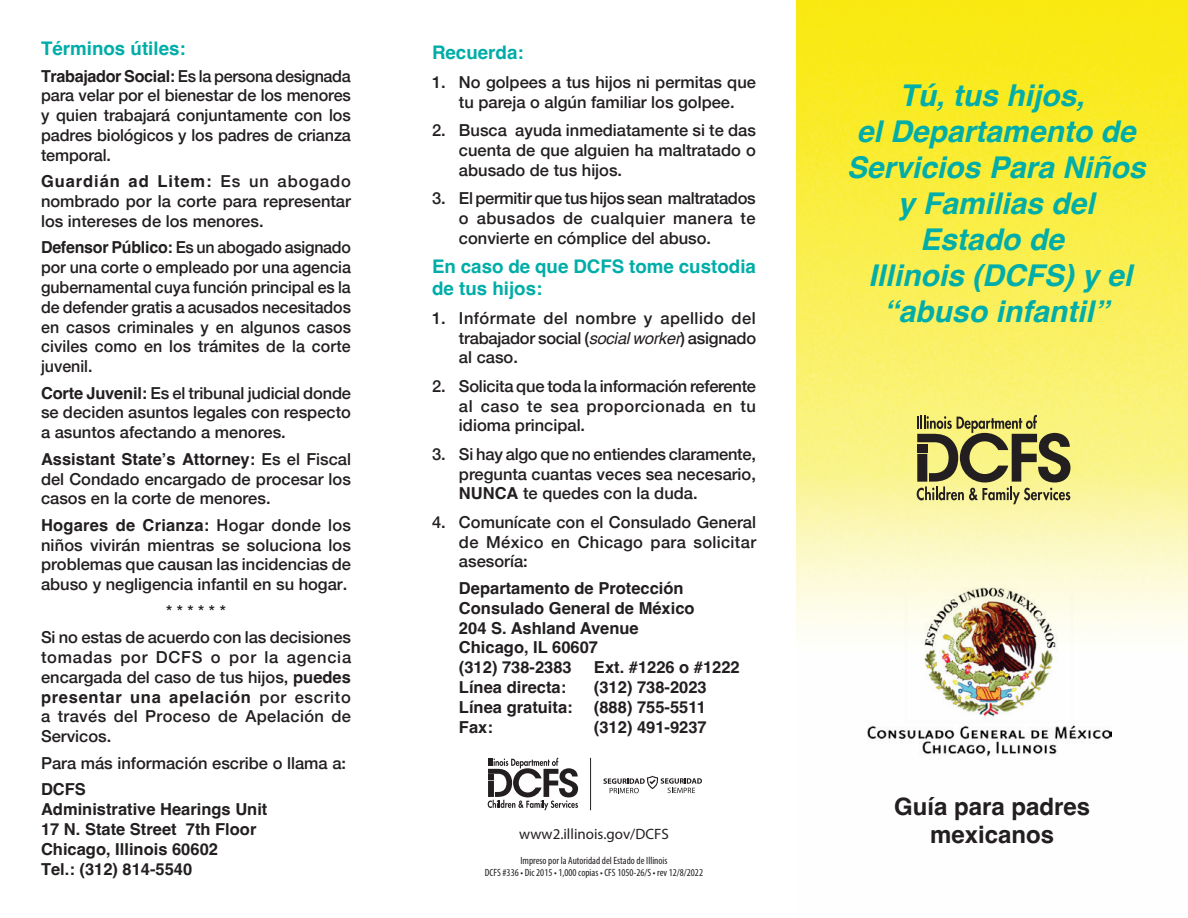
<style>
.page{position:relative;width:1188px;height:918px;background:#fff}
.page>*{position:absolute;margin:0;border:0;box-sizing:border-box;transform-origin:0 0}
.t1{font:italic 700 30px/36px "Helvetica";color:#00ada8;text-align:center}
.t2{font:700 24px/28.8px "Helvetica";color:#231f20;text-align:center}
.t3{font:700 18.75px/22.5px "Helvetica";color:#00ada8}
.t4{font:500 16.5px/19.8px "Helvetica Neue";color:#231f20;text-align:justify}
.t5{font:700 16.5px/19.8px "Helvetica";color:#231f20}
.t6{font:500 16.5px/19.8px "Helvetica Neue";letter-spacing:.025em;color:#231f20}
.t7{font:500 16.5px/19.8px "Helvetica Neue";letter-spacing:.02em;color:#231f20}
.t8{font:700 16.5px "Helvetica";letter-spacing:.045em;color:#231f20}
.t9{font:700 16.5px "Helvetica";letter-spacing:.055em;color:#231f20}
.t10{font:15px "Myriad Pro";color:#231f20}
.t11{font:condensed 10.5px/12.6px "Myriad Pro";color:#231f20;text-align:center}
.s1{font-family:"Helvetica";font-weight:700}
.s2{font-family:"Helvetica Neue";font-weight:500}
.s3{font-family:"Helvetica";font-weight:400;font-style:italic}
</style>
<div class="page">
<img style="left:796px;top:0;width:392px;height:757px">
<img style="left:867px;top:582px;width:244px;height:174px">
<svg style="left:917px;top:415px;width:153px;height:89px;background:#a8a262"></svg>
<svg style="left:488px;top:758px;width:90px;height:52px"></svg>
<hr style="left:590px;top:758px;width:1px;height:52px;background:#231f20">
<svg style="left:603px;top:776px;width:99px;height:17px"></svg>
<p class="t3" style="left:41px;top:39px;width:146px">Términos útiles:</p>
<p class="t4" style="left:41px;top:64px;width:311px"><span class="s1">Trabajador Social:</span> Es la persona designada para velar por el bienestar de los menores y quien trabajará conjuntamente con los padres biológicos y los padres de crianza temporal.</p>
<p class="t9" style="left:41px;top:171px;width:312px">Guardián ad Litem: <span class="s2">Es un abogado</span></p>
<p class="t4" style="left:41px;top:190px;width:311px">nombrado por la corte para representar los intereses de los menores.</p>
<p class="t4" style="left:41px;top:236px;width:312px"><span class="s1">Defensor Público:</span> Es un abogado asignado por una corte o empleado por una agencia gubernamental cuya función principal es la de defender gratis a acusados necesitados en casos criminales y en algunos casos civiles como en los trámites de la corte juvenil.</p>
<p class="t4" style="left:41px;top:382px;width:312px"><span class="s1">Corte Juvenil:</span> Es el tribunal judicial donde se deciden asuntos legales con respecto a asuntos afectando a menores.</p>
<p class="t5" style="left:41px;top:451px;width:311px">Assistant State’s Attorney: <span class="s2">Es el Fiscal</span></p>
<p class="t4" style="left:41px;top:467px;width:311px">del Condado encargado de procesar los casos en la corte de menores.</p>
<p class="t5" style="left:41px;top:517px;width:312px">Hogares de Crianza: <span class="s2">Hogar donde los</span></p>
<p class="t4" style="left:41px;top:534px;width:312px">niños vivirán mientras se soluciona los problemas que causan las incidencias de abuso y negligencia infantil en su hogar.</p>
<p class="t4" style="left:41px;top:596px;width:311px;line-height:26.5px;text-align:center">* * * * * *<br>Si no estas de acuerdo con las decisiones</p>
<p class="t6" style="left:41px;top:646px;width:312px">tomadas por DCFS o por la agencia encargada del caso de tus hijos, <span class="s1">puedes</span></p>
<p class="t8" style="left:41px;top:687px;width:311px">presentar una apelación <span class="s2">por escrito</span></p>
<p class="t7" style="left:41px;top:705px;width:312px">a través del Proceso de Apelación de<br>Servicos.</p>
<p class="t4" style="left:41px;top:752px;width:307px">Para más información escribe o llama a:</p>
<p class="t5" style="left:41px;top:781px;width:228px">DCFS<br>Administrative Hearings Unit<br>17 N. State Street 7th Floor<br>Chicago, Illinois 60602<br>Tel.: (312) 814-5540</p>
<p class="t3" style="left:432px;top:44px;width:93px">Recuerda:</p>
<p class="t4" style="left:432px;top:71px;width:326px;text-align:center">1. No golpees a tus hijos ni permitas que tu pareja o algún familiar los golpee.</p>
<p class="t4" style="left:459px;top:119px;width:298px;text-indent:-27px">2. Busca ayuda inmediatamente si te das cuenta de que alguien ha maltratado o abusado de tus hijos.</p>
<p class="t4" style="left:459px;top:187px;width:298px;text-indent:-27px">3. El permitir que tus hijos sean maltratados o abusados de cualquier manera te convierte en cómplice del abuso.</p>
<p class="t3" style="left:432px;top:257px;width:325px">En caso de que DCFS tome custodia de tus hijos:</p>
<p class="t4" style="left:459px;top:307px;width:299px;text-indent:-27px">1. Infórmate del nombre y apellido del trabajador social (<span class="s3">social worker</span>) asignado al caso.</p>
<p class="t4" style="left:459px;top:375px;width:299px;text-indent:-27px">2. Solicita que toda la información referente al caso te sea proporcionada en tu idioma principal.</p>
<p class="t4" style="left:459px;top:443px;width:299px;text-indent:-27px">3. Si hay algo que no entiendes claramente, pregunta cuantas veces sea necesario, <span class="s1">NUNCA</span> te quedes con la duda.</p>
<p class="t4" style="left:459px;top:511px;width:299px;text-indent:-27px">4. Comunícate con el Consulado General de México en Chicago para solicitar asesoría:</p>
<p class="t5" style="left:459px;top:580px;width:237px">Departamento de Protección<br>Consulado General de México<br>204 S. Ashland Avenue<br>Chicago, IL 60607<br>(312) 738-2383</p>
<p class="t5" style="left:594px;top:659px;width:147px">Ext. #1226 o #1222</p>
<p class="t5" style="left:459px;top:679px;width:109px">Línea directa:</p>
<p class="t5" style="left:594px;top:679px;width:114px">(312) 738-2023</p>
<p class="t5" style="left:459px;top:699px;width:115px">Línea gratuita:</p>
<p class="t5" style="left:594px;top:699px;width:113px">(888) 755-5511</p>
<p class="t5" style="left:459px;top:719px;width:35px">Fax:</p>
<p class="t5" style="left:594px;top:719px;width:114px">(312) 491-9237</p>
<p class="t10" style="left:519px;top:824px;width:151px">www2.illinois.gov/DCFS</p>
<p class="t11" style="left:485px;top:854px;width:220px">Impreso por la Autoridad del Estado de Illinois<br>DCFS #336 • Dic 2015 • 1,000 copias • CFS 1050-26/S • rev 12/8/2022</p>
<h1 class="t1" style="left:847px;top:81px;width:300px">Tú, tus hijos,<br>el Departamento de<br>Servicios Para Niños y Familias del<br>Estado de<br>Illinois (DCFS) y el “abuso infantil”</h1>
<h2 class="t2" style="left:894px;top:794px;width:198px">Guía para padres mexicanos</h2>
</div>
